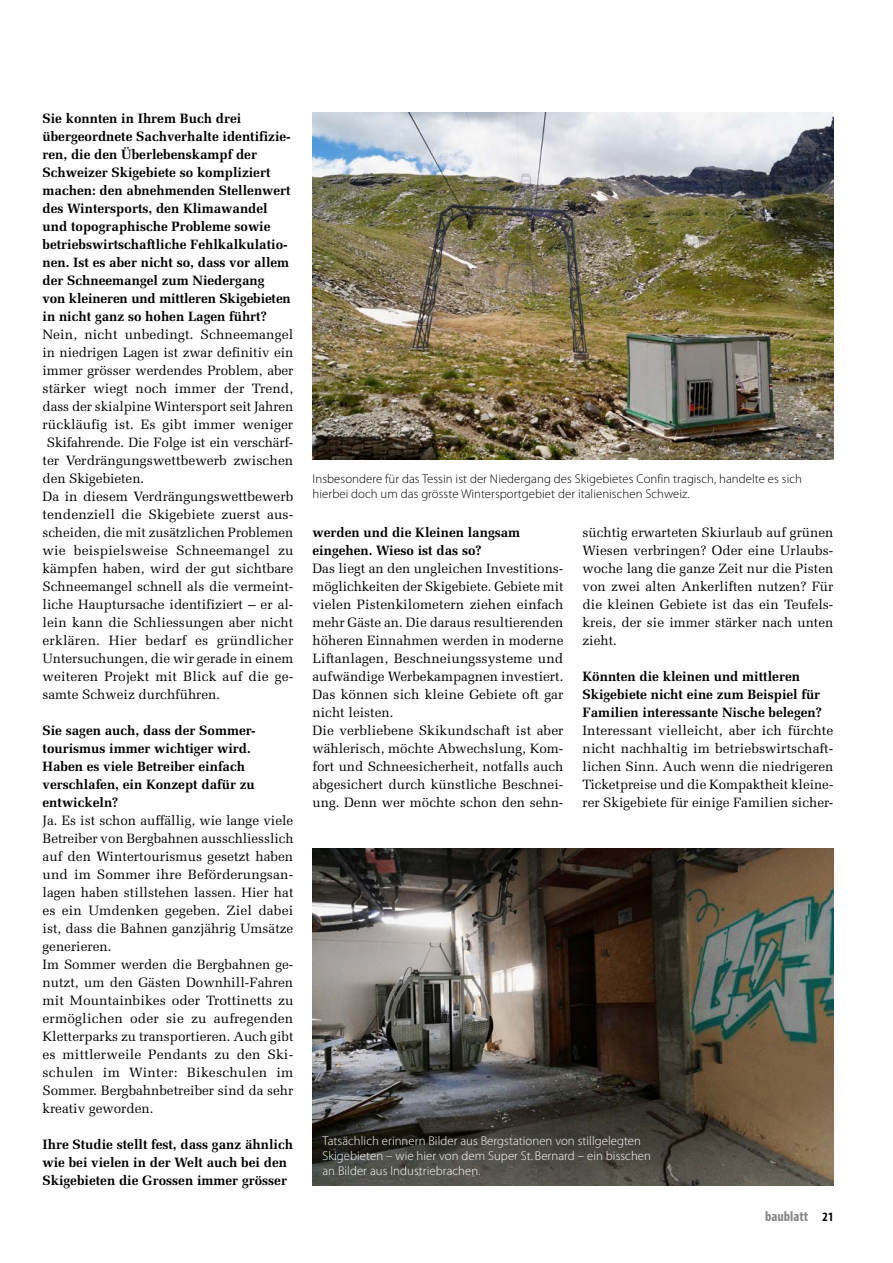
<style>
.page{position:relative;width:893px;height:1263px;background:#fff}
.page>*{position:absolute;margin:0;border:0;box-sizing:border-box;transform-origin:0 0}
.t1{font:700 condensed 14.25px "Myriad Pro";color:#868786}
.t2{font:13.5px/18px "Melior LT Std";color:#000}
.t3{font:700 13.5px/18px "Melior LT Std";color:#000}
.t4{font:300 12.75px/15px "Myriad Pro";letter-spacing:.005em;color:#000}
.t5{font:300 12.75px/15px "Myriad Pro";letter-spacing:.005em;color:#fff}
.s1{font-size:12.75px;color:#000}
</style>
<div class="page">
<img style="left:313px;top:113px;width:520px;height:346px">
<img style="left:313px;top:848px;width:520px;height:337px">
<p class="t3" style="left:43px;top:109px;width:250px">Sie konnten in Ihrem Buch drei übergeordnete Sachverhalte identifizie&shy;ren, die den Überlebenskampf der Schweizer Skigebiete so kompliziert machen: den abnehmenden Stellenwert des Wintersports, den Klimawandel und topographische Probleme sowie betriebswirtschaftliche Fehlkalkulatio&shy;nen. Ist es aber nicht so, dass vor allem der Schneemangel zum Niedergang von kleineren und mittleren Skigebieten in nicht ganz so hohen Lagen führt?</p>
<p class="t2" style="left:43px;top:325px;width:252px">Nein, nicht unbedingt. Schneemangel</p>
<p class="t2" style="left:43px;top:343px;width:252px">in niedrigen Lagen ist zwar definitiv ein</p>
<p class="t2" style="left:43px;top:361px;width:252px">immer grösser werdendes Problem, aber</p>
<p class="t2" style="left:43px;top:379px;width:252px">stärker wiegt noch immer der Trend,</p>
<p class="t2" style="left:43px;top:397px;width:252px">dass der skialpine Wintersport seit Jahren</p>
<p class="t2" style="left:43px;top:415px;width:252px">rückläufig ist. Es gibt immer weniger</p>
<p class="t2" style="left:47px;top:433px;width:248px">Skifahrende. Die Folge ist ein verschärf-</p>
<p class="t2" style="left:43px;top:451px;width:252px">ter Verdrängungswettbewerb zwischen</p>
<p class="t2" style="left:43px;top:469px;width:103px">den Skigebieten.</p>
<p class="t2" style="left:43px;top:487px;width:252px">Da in diesem Verdrängungswettbewerb</p>
<p class="t2" style="left:43px;top:505px;width:252px">tendenziell die Skigebiete zuerst aus-</p>
<p class="t2" style="left:43px;top:523px;width:252px">scheiden, die mit zusätzlichen Problemen</p>
<p class="t2" style="left:43px;top:541px;width:252px">wie beispielsweise Schneemangel zu</p>
<p class="t2" style="left:43px;top:559px;width:252px">kämpfen haben, wird der gut sichtbare</p>
<p class="t2" style="left:43px;top:577px;width:252px">Schneemangel schnell als die vermeint-</p>
<p class="t2" style="left:43px;top:595px;width:252px">liche Hauptursache identifiziert – er al-</p>
<p class="t2" style="left:43px;top:613px;width:252px">lein kann die Schliessungen aber nicht</p>
<p class="t2" style="left:43px;top:631px;width:252px">erklären. Hier bedarf es gründlicher</p>
<p class="t2" style="left:43px;top:649px;width:252px">Untersuchungen, die wir gerade in einem</p>
<p class="t2" style="left:43px;top:667px;width:252px">weiteren Projekt mit Blick auf die ge-</p>
<p class="t2" style="left:43px;top:685px;width:179px">samte Schweiz durchführen.</p>
<p class="t3" style="left:43px;top:721px;width:215px">Sie sagen auch, dass der Sommer&shy;tourismus immer wichtiger wird.<br>Haben es viele Betreiber einfach verschlafen, ein Konzept dafür zu entwickeln?</p>
<p class="t2" style="left:43px;top:811px;width:253px">Ja. Es ist schon auffällig, wie lange viele Betreiber von Bergbahnen ausschliesslich auf den Wintertourismus gesetzt haben und im Sommer ihre Beförderungsan&shy;lagen haben stillstehen lassen. Hier hat es ein Umdenken gegeben. Ziel dabei ist, dass die Bahnen ganzjährig Umsätze generieren.<br>Im Sommer werden die Bergbahnen ge&shy;nutzt, um den Gästen Downhill-Fahren mit Mountainbikes oder Trottinetts zu ermöglichen oder sie zu aufregenden Kletterparks zu transportieren. Auch gibt es mittlerweile Pendants zu den Ski&shy;schulen im Winter: Bikeschulen im Sommer. Bergbahnbetreiber sind da sehr kreativ geworden.</p>
<p class="t3" style="left:43px;top:1135px;width:252px">Ihre Studie stellt fest, dass ganz ähnlich wie bei vielen in der Welt auch bei den<br>Skigebieten die Grossen immer grösser</p>
<p class="t4" style="left:313px;top:471px;width:491px">Insbesondere für das Tessin ist der Niedergang des Skigebietes Confin tragisch, handelte es sich hierbei doch um das grösste Wintersportgebiet der italienischen Schweiz.</p>
<p class="t3" style="left:313px;top:523px;width:209px">werden und die Kleinen langsam eingehen. Wieso ist das so?</p>
<p class="t2" style="left:313px;top:559px;width:253px">Das liegt an den ungleichen Investitions&shy;möglichkeiten der Skigebiete. Gebiete mit vielen Pistenkilometern ziehen einfach mehr Gäste an. Die daraus resultierenden höheren Einnahmen werden in moderne Liftanlagen, Beschneiungssysteme und aufwändige Werbekampagnen investiert.<br>Das können sich kleine Gebiete oft gar nicht leisten.<br>Die verbliebene Skikundschaft ist aber wählerisch, möchte Abwechslung, Kom&shy;fort und Schneesicherheit, notfalls auch abgesichert durch künstliche Beschnei&shy;ung. Denn wer möchte schon den sehn-</p>
<p class="t2" style="left:583px;top:523px;width:252px;text-align:justify">süchtig erwarteten Skiurlaub auf grünen Wiesen verbringen? Oder eine Urlaubs&shy;woche lang die ganze Zeit nur die Pisten von zwei alten Ankerliften nutzen? Für die kleinen Gebiete ist das ein Teufels&shy;kreis, der sie immer stärker nach unten zieht.</p>
<p class="t3" style="left:583px;top:667px;width:241px">Könnten die kleinen und mittleren<br>Skigebiete nicht eine zum Beispiel für<br>Familien interessante Nische belegen?</p>
<p class="t2" style="left:583px;top:721px;width:252px;text-align:justify">Interessant vielleicht, aber ich fürchte nicht nachhaltig im betriebswirtschaft&shy;lichen Sinn. Auch wenn die niedrigeren Ticketpreise und die Kompaktheit kleine&shy;rer Skigebiete für einige Familien sicher-</p>
<p class="t5" style="left:322px;top:1133px;width:330px">Tatsächlich erinnern Bilder aus Bergstationen von stillgelegten<br>Skigebieten – wie hier von dem Super St. Bernard – ein bisschen an Bilder aus Industriebrachen.</p>
<p class="t1" style="left:765px;top:1207px;width:70px">baublatt <span class="s1">21</span></p>
</div>
